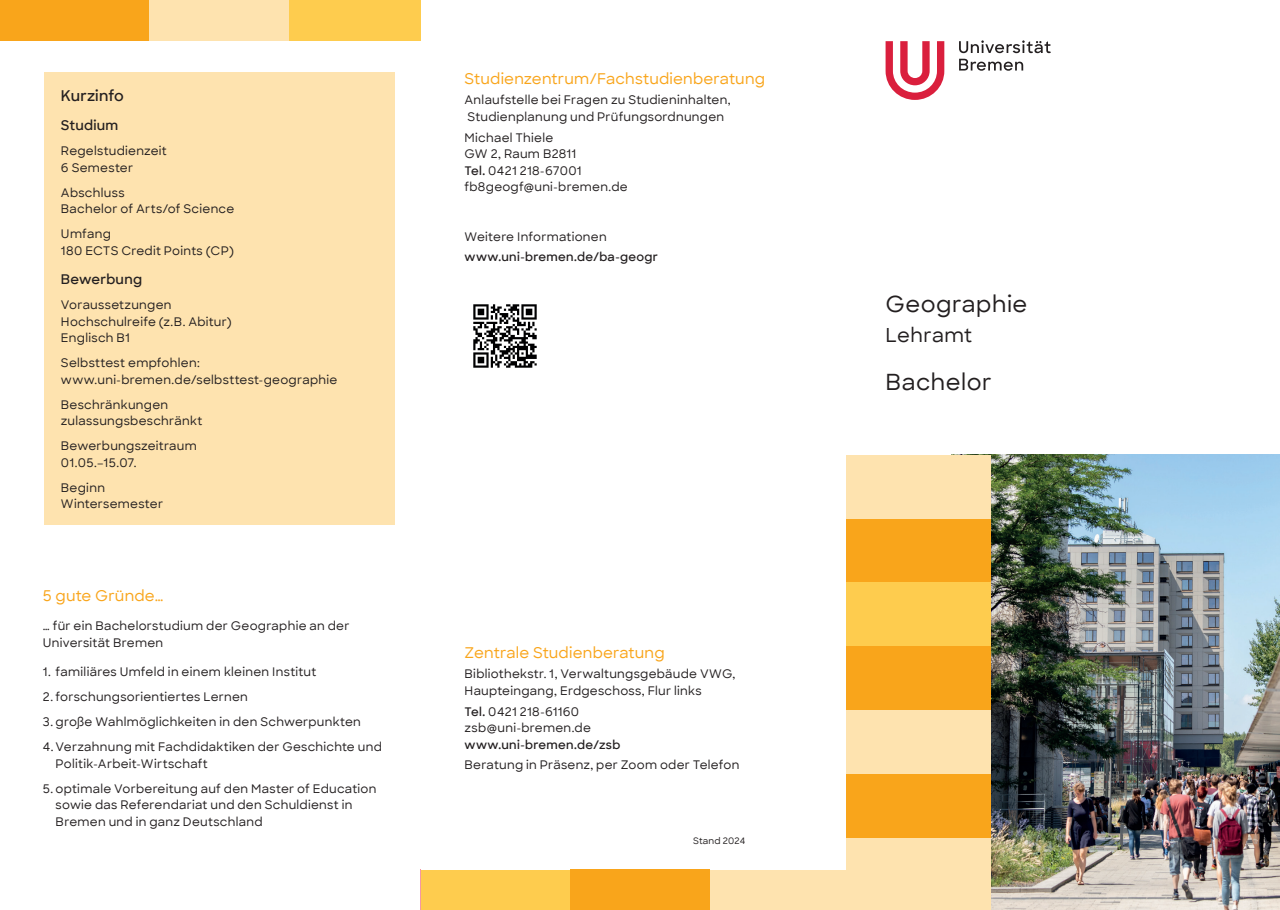
<style>
.page{position:relative;width:1280px;height:910px;background:#fff}
.page>*{position:absolute;margin:0;border:0;box-sizing:border-box;transform-origin:0 0}
.t1{font:500 22.5px "Sharp Sans";letter-spacing:.025em;color:#231f20}
.t2{font:500 19.5px "Sharp Sans";letter-spacing:.015em;color:#231f20}
.t3{font:500 15px "Sharp Sans";letter-spacing:.015em;color:#f9a51b}
.t4{font:600 15px "Sharp Sans";letter-spacing:.005em;color:#231f20}
.t5{font:600 13.5px "Sharp Sans";letter-spacing:.02em;color:#231f20}
.t6{font:500 12px/16.5px "Sharp Sans";letter-spacing:.025em;color:#231f20}
.t7{font:600 12px "Sharp Sans";letter-spacing:.025em;color:#231f20}
.t8{font:500 9px "Sharp Sans";letter-spacing:.02em;color:#231f20}
.s1{font-weight:600}
</style>
<div class="page">
<svg style="left:959px;top:59px;width:64px;height:12px"></svg>
<svg style="left:959px;top:40px;width:92px;height:13px"></svg>
<svg style="left:885px;top:41px;width:59px;height:59px"></svg>
<img style="left:991px;top:455px;width:289px;height:454px">
<div style="left:473px;top:870px;width:377px;height:40px;background:#fee3af"></div>
<div style="left:570px;top:870px;width:140px;height:40px;background:#f9a51b"></div>
<div style="left:421px;top:870px;width:149px;height:40px;background:#fecc4e"></div>
<div style="left:0;top:0;width:149px;height:40px;background:#f9a51b"></div>
<div style="left:149px;top:0;width:140px;height:40px;background:#fee3af"></div>
<div style="left:289px;top:0;width:132px;height:40px;background:#fecc4e"></div>
<div style="left:846px;top:455px;width:145px;height:455px;background:#f9a51b"></div>
<div style="left:846px;top:838px;width:145px;height:72px;background:#fee3af"></div>
<div style="left:846px;top:455px;width:145px;height:64px;background:#fee3af"></div>
<div style="left:846px;top:710px;width:145px;height:64px;background:#fee3af"></div>
<div style="left:846px;top:583px;width:145px;height:63px;background:#fecc4e"></div>
<img style="left:473px;top:304px;width:64px;height:64px">
<div style="left:44px;top:72px;width:350px;height:453px;background:#fee3af"></div>
<p class="t4" style="left:61px;top:84px;width:64px">Kurzinfo</p>
<p class="t5" style="left:61px;top:115px;width:59px">Studium</p>
<p class="t6" style="left:61px;top:142px;width:107px">Regelstudienzeit<br>6 Semester</p>
<p class="t6" style="left:61px;top:183px;width:175px">Abschluss<br>Bachelor of Arts/of Science</p>
<p class="t6" style="left:61px;top:225px;width:175px">Umfang<br>180 ECTS Credit Points (CP)</p>
<p class="t5" style="left:61px;top:269px;width:83px">Bewerbung</p>
<p class="t6" style="left:61px;top:296px;width:172px">Voraussetzungen<br>Hochschulreife (z.B. Abitur)<br>Englisch B1</p>
<p class="t6" style="left:61px;top:354px;width:278px">Selbsttest empfohlen: www.uni-bremen.de/selbsttest-geographie</p>
<p class="t6" style="left:61px;top:395px;width:143px">Beschränkungen zulassungsbeschränkt</p>
<p class="t6" style="left:61px;top:437px;width:137px">Bewerbungszeitraum<br>01.05.–15.07.</p>
<p class="t6" style="left:61px;top:478px;width:104px">Beginn<br>Wintersemester</p>
<p class="t3" style="left:43px;top:585px;width:122px">5 gute Gründe…</p>
<p class="t6" style="left:43px;top:617px;width:308px">… für ein Bachelorstudium der Geographie an der<br>Universität Bremen</p>
<p class="t6" style="left:43px;top:663px;width:275px">1. familiäres Umfeld in einem kleinen Institut</p>
<p class="t6" style="left:43px;top:688px;width:207px">2. forschungsorientiertes Lernen</p>
<p class="t6" style="left:43px;top:713px;width:320px">3. große Wahlmöglichkeiten in den Schwerpunkten</p>
<p class="t6" style="left:56px;top:738px;width:328px;text-indent:-13px">4. Verzahnung mit Fachdidaktiken der Geschichte und<br>Politik-Arbeit-Wirtschaft</p>
<p class="t6" style="left:56px;top:780px;width:322px;text-indent:-13px">5. optimale Vorbereitung auf den Master of Education sowie das Referendariat und den Schuldienst in<br>Bremen und in ganz Deutschland</p>
<p class="t3" style="left:465px;top:67px;width:302px">Studienzentrum/Fachstudienberatung</p>
<p class="t6" style="left:465px;top:91px;width:268px">Anlaufstelle bei Fragen zu Studieninhalten,<br>Studienplanung und Prüfungsordnungen</p>
<p class="t6" style="left:465px;top:128px;width:165px">Michael Thiele<br>GW 2, Raum B2811<br><span class="s1">Tel.</span> 0421 218-67001 fb8geogf@uni-bremen.de</p>
<p class="t6" style="left:465px;top:228px;width:144px">Weitere Informationen</p>
<p class="t7" style="left:465px;top:248px;width:195px">www.uni-bremen.de/ba-geogr</p>
<p class="t3" style="left:465px;top:641px;width:202px">Zentrale Studienberatung</p>
<p class="t6" style="left:465px;top:665px;width:272px">Bibliothekstr. 1, Verwaltungsgebäude VWG,<br>Haupteingang, Erdgeschoss, Flur links</p>
<p class="t6" style="left:465px;top:702px;width:128px"><span class="s1">Tel.</span> 0421 218-61160 zsb@uni-bremen.de</p>
<p class="t7" style="left:465px;top:735px;width:157px">www.uni-bremen.de/zsb</p>
<p class="t6" style="left:465px;top:756px;width:276px">Beratung in Präsenz, per Zoom oder Telefon</p>
<p class="t8" style="left:693px;top:834px;width:54px">Stand 2024</p>
<h1 class="t1" style="left:885px;top:288px;width:143px">Geographie</h1>
<h2 class="t2" style="left:885px;top:321px;width:88px">Lehramt</h2>
<h1 class="t1" style="left:885px;top:365px;width:108px">Bachelor</h1>
</div>
